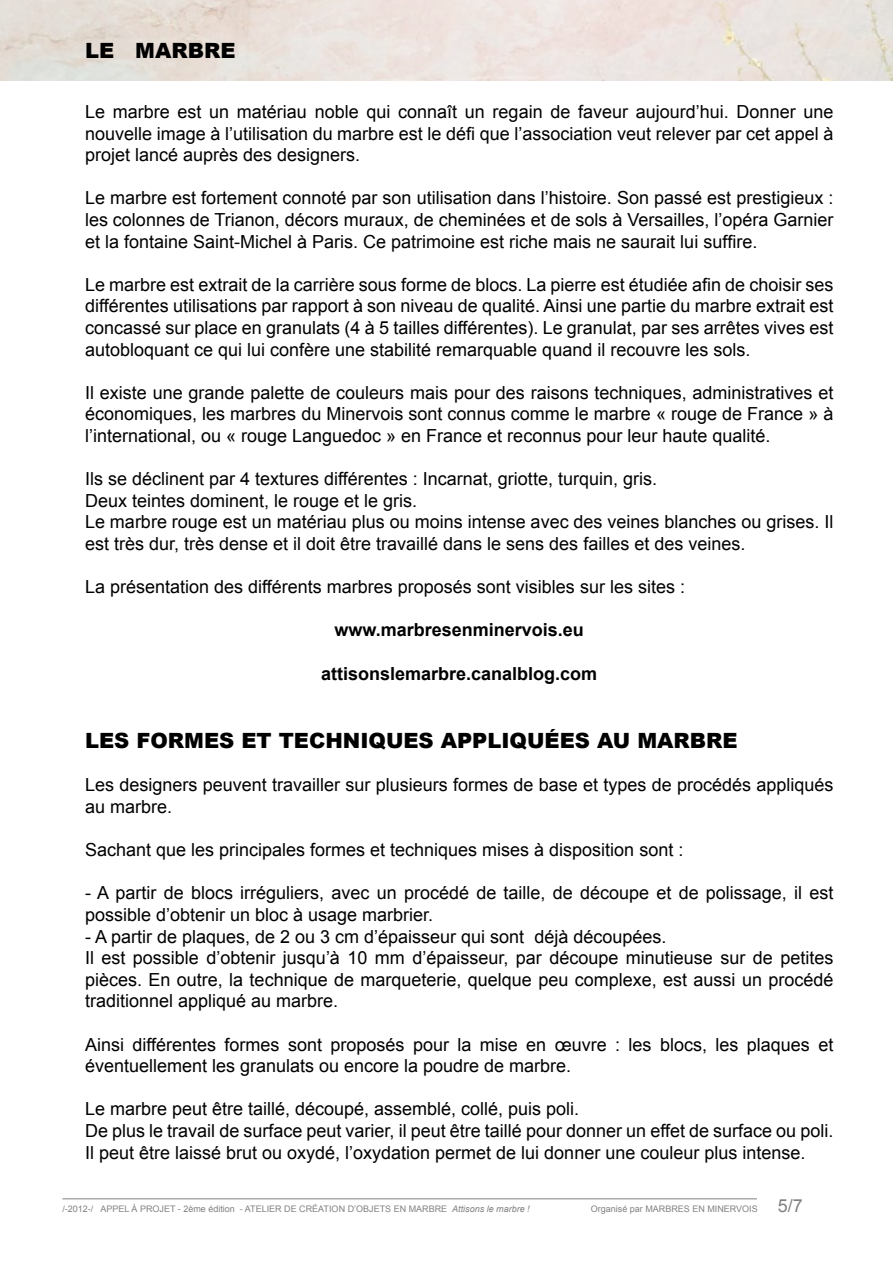
<style>
.page{position:relative;width:893px;height:1263px;background:#fff}
.page>*{position:absolute;margin:0;border:0;box-sizing:border-box;transform-origin:0 0}
.t1{font:900 21px "Arial";color:#000}
.t2{font:18px/21.6px "Arial";color:#000}
.t3{font:700 18px "Arial";color:#000}
.t4{font:9px "Arial";color:#808183}
.s1{font-style:italic}
.s2{font-size:18px}
</style>
<div class="page">
<img style="left:0;top:0;width:893px;height:81px">
<hr style="left:62px;top:1198px;width:695px;height:1px;background:#808183">
<p class="t1" style="left:85px;top:35px;width:152px">LE MARBRE</p>
<p class="t2" style="left:85px;top:101px;width:750px;text-align:justify">Le marbre est un matériau noble qui connaît un regain de faveur aujourd’hui. Donner une nouvelle image à l’utilisation du marbre est le défi que l’association veut relever par cet appel à projet lancé auprès des designers.</p>
<p class="t2" style="left:85px;top:187px;width:750px;text-align:justify">Le marbre est fortement connoté par son utilisation dans l’histoire. Son passé est prestigieux : les colonnes de Trianon, décors muraux, de cheminées et de sols à Versailles, l’opéra Garnier et la fontaine Saint-Michel à Paris. Ce patrimoine est riche mais ne saurait lui suffire.</p>
<p class="t2" style="left:85px;top:274px;width:750px;text-align:justify">Le marbre est extrait de la carrière sous forme de blocs. La pierre est étudiée afin de choisir ses différentes utilisations par rapport à son niveau de qualité. Ainsi une partie du marbre extrait est concassé sur place en granulats (4 à 5 tailles différentes). Le granulat, par ses arrêtes vives est autobloquant ce qui lui confère une stabilité remarquable quand il recouvre les sols.</p>
<p class="t2" style="left:85px;top:382px;width:750px;text-align:justify">Il existe une grande palette de couleurs mais pour des raisons techniques, administratives et économiques, les marbres du Minervois sont connus comme le marbre « rouge de France » à l’international, ou « rouge Languedoc » en France et reconnus pour leur haute qualité.</p>
<p class="t2" style="left:85px;top:468px;width:750px">Ils se déclinent par 4 textures différentes : Incarnat, griotte, turquin, gris.<br>Deux teintes dominent, le rouge et le gris.<br>Le marbre rouge est un matériau plus ou moins intense avec des veines blanches ou grises. Il est très dur, très dense et il doit être travaillé dans le sens des failles et des veines.</p>
<p class="t2" style="left:85px;top:576px;width:601px">La présentation des différents marbres proposés sont visibles sur les sites :</p>
<p class="t3" style="left:335px;top:618px;width:251px">www.marbresenminervois.eu</p>
<p class="t3" style="left:321px;top:661px;width:278px">attisonslemarbre.canalblog.com</p>
<p class="t1" style="left:85px;top:725px;width:654px">LES FORMES ET TECHNIQUES APPLIQUÉES AU MARBRE</p>
<p class="t2" style="left:85px;top:774px;width:750px">Les designers peuvent travailler sur plusieurs formes de base et types de procédés appliqués au marbre.</p>
<p class="t2" style="left:85px;top:839px;width:600px">Sachant que les principales formes et techniques mises à disposition sont :</p>
<p class="t2" style="left:85px;top:882px;width:750px">- A partir de blocs irréguliers, avec un procédé de taille, de découpe et de polissage, il est possible d’obtenir un bloc à usage marbrier.</p>
<p class="t2" style="left:85px;top:925px;width:750px">- A partir de plaques, de 2 ou 3 cm d’épaisseur qui sont déjà découpées.<br>Il est possible d’obtenir jusqu’à 10 mm d’épaisseur, par découpe minutieuse sur de petites pièces. En outre, la technique de marqueterie, quelque peu complexe, est aussi un procédé traditionnel appliqué au marbre.</p>
<p class="t2" style="left:85px;top:1033px;width:750px">Ainsi différentes formes sont proposés pour la mise en œuvre : les blocs, les plaques et éventuellement les granulats ou encore la poudre de marbre.</p>
<p class="t2" style="left:85px;top:1098px;width:750px">Le marbre peut être taillé, découpé, assemblé, collé, puis poli.<br>De plus le travail de surface peut varier, il peut être taillé pour donner un effet de surface ou poli.<br>Il peut être laissé brut ou oxydé, l’oxydation permet de lui donner une couleur plus intense.</p>
<p class="t4" style="left:62px;top:1203px;width:469px">/-2012-/ APPEL À PROJET - 2ème édition - ATELIER DE CRÉATION D’OBJETS EN MARBRE <span class="s1">Attisons le marbre !</span></p>
<p class="t4" style="left:591px;top:1203px;width:213px">Organisé par MARBRES EN MINERVOIS <span class="s2">5/7</span></p>
</div>
